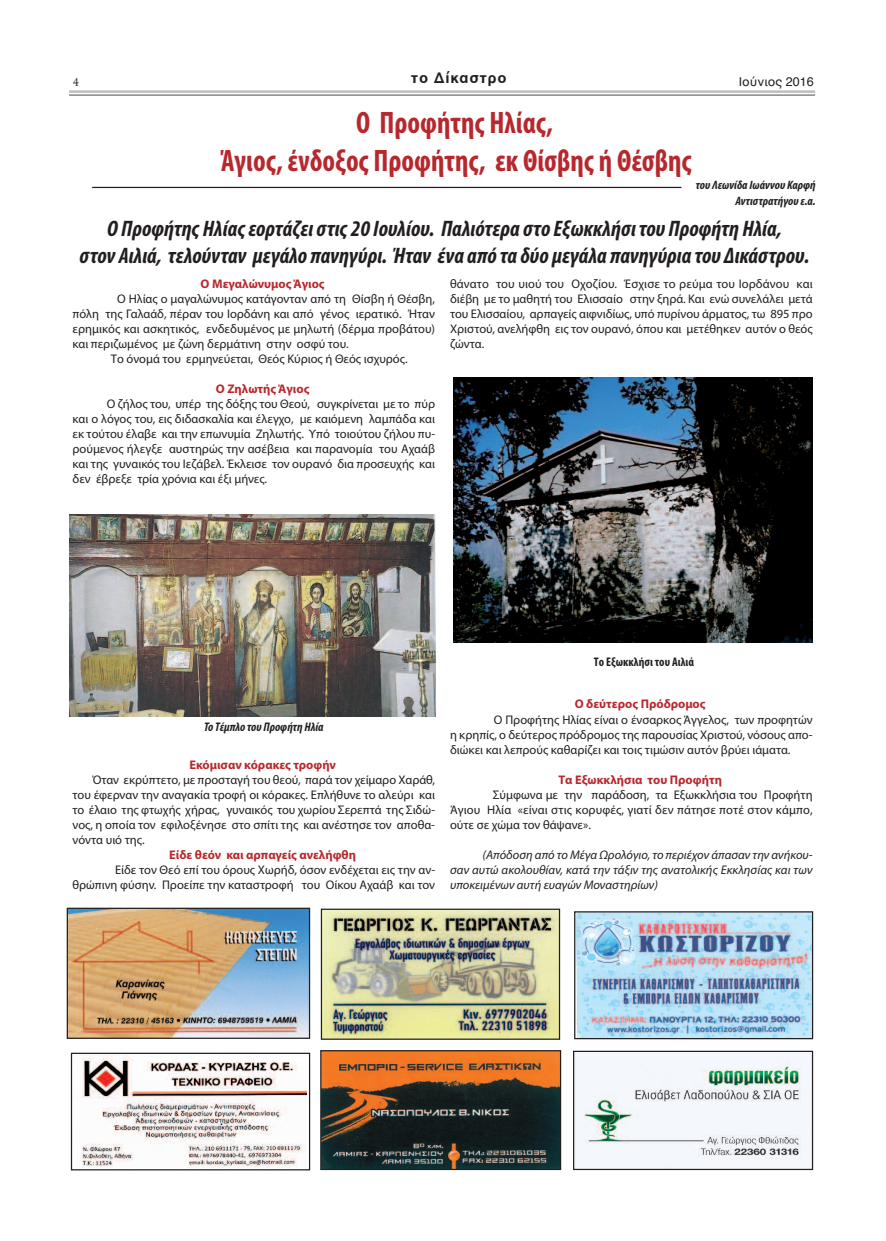
<style>
.page{position:relative;width:886px;height:1241px;background:#fff}
.page>*{position:absolute;margin:0;border:0;box-sizing:border-box;transform-origin:0 0}
.t1{font:700 condensed 31.12px/37.4px "Myriad Pro";color:#b7282e;text-align:center;scale:.94 1}
.t2{font:italic 700 condensed 22.5px/27px "Myriad Pro";color:#231f20;text-align:center}
.t3{font:700 15px "Helvetica";letter-spacing:.05em;color:#231f20}
.t4{font:12.5px/15px "Myriad Pro";color:#231f20;text-align:justify}
.t5{font:italic 12.5px/15px "Myriad Pro";color:#231f20;text-align:justify}
.t6{font:700 12.5px "Myriad Pro";color:#b7282e}
.t7{font:italic 700 condensed 12.5px "Myriad Pro";color:#231f20}
.t8{font:700 condensed 12.5px "Myriad Pro";color:#231f20}
.t9{font:12.5px "Helvetica";color:#231f20}
.t10{font:12.5px "PF Bodoni Text Poly";color:#231f20}
.t11{font:italic 700 condensed 12.12px/15.9px "Myriad Pro";color:#231f20;text-align:right}
</style>
<div class="page">
<hr style="left:69px;top:90px;width:746px;height:3px;background:#bcbdc0">
<hr style="left:69px;top:94px;width:746px;height:2px;background:#6c6d70">
<img style="left:77px;top:1054px;width:230px;height:112px">
<div style="left:71px;top:1052px;width:239px;height:118px;border:1px solid #231f20"></div>
<img style="left:575px;top:1052px;width:236px;height:115px">
<div style="left:573px;top:1050px;width:240px;height:119px;border:1px solid #231f20"></div>
<img style="left:322px;top:1051px;width:237px;height:116px">
<div style="left:320px;top:1049px;width:241px;height:120px;border:1px solid #231f20"></div>
<img style="left:323px;top:910px;width:235px;height:127px">
<div style="left:321px;top:908px;width:239px;height:131px;border:1px solid #231f20"></div>
<img style="left:69px;top:909px;width:239px;height:127px">
<div style="left:67px;top:907px;width:243px;height:131px;border:1px solid #231f20"></div>
<img style="left:576px;top:913px;width:235px;height:124px">
<div style="left:574px;top:911px;width:239px;height:128px;border:1px solid #231f20"></div>
<img style="left:69px;top:514px;width:366px;height:202px">
<img style="left:454px;top:378px;width:358px;height:264px">
<hr style="left:92px;top:187px;width:589px;height:1px;background:#231f20">
<p class="t10" style="left:73px;top:75px;width:8px">4</p>
<p class="t3" style="left:411px;top:72px;width:97px">το Δίκαστρο</p>
<p class="t9" style="left:739px;top:77px;width:77px">Ιούνιος 2016</p>
<h1 class="t1" style="left:220px;top:107px;width:503px">Ο Προφήτης Ηλίας,<br>Άγιος, ένδοξος Προφήτης, εκ Θίσβης ή Θέσβης</h1>
<p class="t11" style="left:696px;top:178px;width:121px">του Λεωνίδα Ιωάννου Καρφή<br>Αντιστρατήγου ε.α.</p>
<h2 class="t2" style="left:80px;top:217px;width:731px">Ο Προφήτης Ηλίαςεορτάζει στις 20 Ιουλίου. Παλιότερα στο Εξωκκλήσιτου Προφήτη Ηλία,<br>στον Αιλιά, τελούνταν μεγάλο πανηγύρι. Ήταν ένα από τα δύο μεγάλα πανηγύρια του Δικάστρου.</h2>
<p class="t6" style="left:201px;top:279px;width:126px">Ο ΜεγαλώνυμοςΆγιος</p>
<p class="t4" style="left:117px;top:292px;width:319px">Ο Ηλίας ο μαγαλώνυμος κατάγονταν από τη Θίσβη ή Θέσβη,</p>
<p class="t4" style="left:73px;top:307px;width:364px">πόλη της Γαλαάδ, πέραν του Ιορδάνη και από γένος ιερατικό. Ήταν</p>
<p class="t4" style="left:73px;top:322px;width:364px">ερημικός και ασκητικός, ενδεδυμένος με μηλωτή (δέρμα προβάτου)</p>
<p class="t4" style="left:73px;top:337px;width:278px">και περιζωμένος με ζώνη δερμάτινη στην οσφύ του.</p>
<p class="t4" style="left:111px;top:352px;width:298px">Το όνομά του ερμηνεύεται, Θεός Κύριος ή Θεός ισχυρός.</p>
<p class="t6" style="left:216px;top:384px;width:95px">Ο ΖηλωτήςΆγιος</p>
<p class="t4" style="left:73px;top:397px;width:364px;text-indent:34px">Ο ζήλος του, υπέρ της δόξης του Θεού, συγκρίνεται με το πύρ και ο λόγος του, εις διδασκαλία και έλεγχο, με καιόμενη λαμπάδα και εκ τούτου έλαβε και την επωνυμία Ζηλωτής. Υπό τοιούτου ζήλου πυ&shy;ρούμενος ήλεγξε αυστηρώς την ασέβεια και παρανομία του Αχαάβ και της γυναικός του Ιεζάβελ. Έκλεισε τον ουρανό δια προσευχής και δεν έβρεξε τρία χρόνια και έξι μήνες.</p>
<p class="t4" style="left:450px;top:277px;width:364px">θάνατο του υιού του Οχοζίου. Έσχισε το ρεύμα του Ιορδάνου και διέβη με το μαθητή του Ελισσαίο στην ξηρά. Και ενώ συνελάλει μετά του Ελισσαίου, αρπαγείς αιφνιδίως, υπό πυρίνου άρματος, τω 895 προ Χριστού, ανελήφθη εις τον ουρανό, όπου και μετέθηκεν αυτόν ο θεός ζώντα.</p>
<p class="t7" style="left:204px;top:722px;width:121px">Το Tέμπλο του Προφήτη Ηλία</p>
<p class="t6" style="left:189px;top:759px;width:148px">Εκόμισαν κόρακες τροφήν</p>
<p class="t4" style="left:72px;top:772px;width:364px;text-indent:20px">Όταν εκρύπτετο, με προσταγή του θεού, παρά τον χείμαρο Χαράθ, του έφερναν την αναγακία τροφή οι κόρακες. Επλήθυνε το αλεύρι και το έλαιο της φτωχής χήρας, γυναικός του χωρίου Σερεπτά της Σιδώ&shy;νος, η οποία τον εφιλοξένησε στο σπίτι της και ανέστησε τον αποθα&shy;νόντα υιό της.</p>
<p class="t6" style="left:169px;top:849px;width:188px">Είδε θεόν και αρπαγείς ανελήφθη</p>
<p class="t4" style="left:72px;top:862px;width:364px;text-align:right">Είδε τον Θεό επί του όρους Χωρήδ, όσον ενδέχεται εις την αν&shy;θρώπινη φύσην. Προείπε την καταστροφή του Οίκου Αχαάβ και τον</p>
<p class="t8" style="left:594px;top:657px;width:102px">Το Εξωκκλήσι του Αιλιά</p>
<p class="t6" style="left:575px;top:699px;width:132px">Ο δεύτερος Πρόδρομος</p>
<p class="t4" style="left:450px;top:712px;width:364px;text-indent:44px">Ο Προφήτης Ηλίας είναι ο ένσαρκος Άγγελος, των προφητών η κρηπίς, ο δεύτερος πρόδρομος της παρουσίας Χριστού, νόσους απο&shy;διώκει και λεπρούς καθαρίζει και τοις τιμώσιν αυτόν βρύει ιάματα.</p>
<p class="t6" style="left:558px;top:774px;width:165px">Τα Εξωκκλήσια του Προφήτη</p>
<p class="t4" style="left:450px;top:787px;width:364px;text-indent:43px">Σύμφωνα με την παράδοση, τα Εξωκκλήσια του Προφήτη Άγιου Ηλία «είναι στις κορυφές, γιατί δεν πάτησε ποτέ στον κάμπο, ούτε σε χώμα τον θάψανε».</p>
<p class="t5" style="left:450px;top:847px;width:364px;text-indent:33px">(Απόδοση από το Μέγα Ωρολόγιο, το περιέχον άπασαν την ανήκου&shy;σαν αυτώ ακολουθίαν, κατά την τάξιν της ανατολικής Εκκλησίας και των υποκειμένων αυτή ευαγών Μοναστηρίων)</p>
</div>
